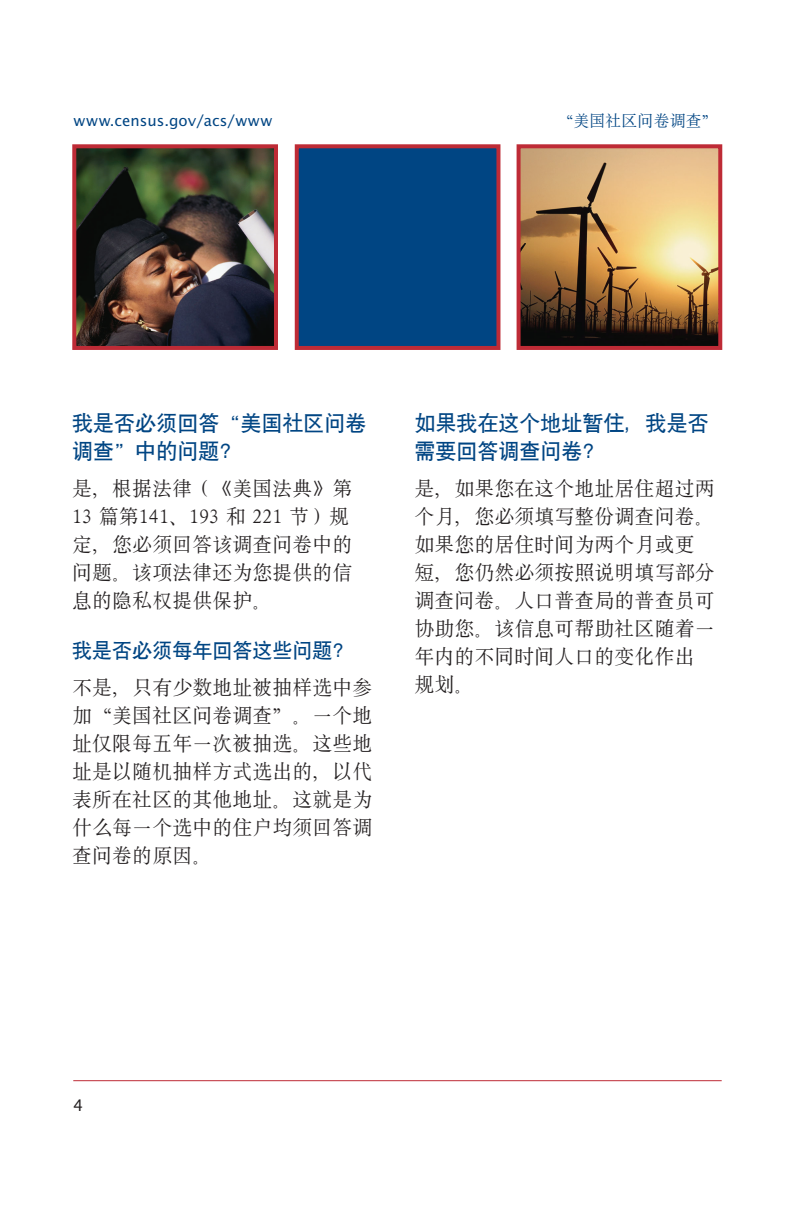
<style>
.page{position:relative;width:793px;height:1225px;background:#fff}
.page>*{position:absolute;margin:0;border:0;box-sizing:border-box;transform-origin:0 0}
.chin_heads{font:21px/28px "SIL Hei Med Jian";color:#004583}
.t1{font:20px/28px "SIL Song Reg Jian";color:#231f20}
.chin_heads-2{font:20px "SIL Hei Med Jian";color:#004583}
.t2{font:16px "SIL Song Reg Jian";color:#004583}
.t3{font:15px "Lucida Sans";color:#004583}
</style>
<div class="page">
<hr style="left:73px;top:1080px;width:648px;height:1px;background:#be2b36">
<img style="left:77px;top:149px;width:196px;height:196px">
<div style="left:72px;top:144px;width:206px;height:206px;border:4px solid #be2b36"></div>
<img style="left:521px;top:149px;width:196px;height:196px">
<div style="left:516px;top:144px;width:206px;height:206px;border:4px solid #be2b36"></div>
<div style="left:297px;top:146px;width:201px;height:202px;background:#004583"></div>
<div style="left:295px;top:144px;width:205px;height:206px;border:4px solid #be2b36"></div>
<p class="t3" style="left:73px;top:112px;width:201px">www.census.gov/acs/www</p>
<p class="t2" style="left:557px;top:110px;width:161px">“美国社区问卷调查”</p>
<p class="chin_heads" style="left:72px;top:407px;width:295px">我是否必须回答“美国社区问卷调查”中的问题？</p>
<p class="t1" style="left:72px;top:473px;width:281px">是，根据法律（《美国法典》第<br>13 篇第141、193 和 221 节）规定，您必须回答该调查问卷中的问题。该项法律还为您提供的信息的隐私权提供保护。</p>
<p class="chin_heads-2" style="left:72px;top:637px;width:281px">我是否必须每年回答这些问题？</p>
<p class="t1" style="left:72px;top:671px;width:301px;text-align:justify">不是，只有少数地址被抽样选中参加“美国社区问卷调查”。一个地址仅限每五年一次被抽选。这些地址是以随机抽样方式选出的，以代表所在社区的其他地址。这就是为什么每一个选中的住户均须回答调查问卷的原因。</p>
<p class="chin_heads" style="left:414px;top:407px;width:295px">如果我在这个地址暂住，我是否需要回答调查问卷？</p>
<p class="t1" style="left:414px;top:473px;width:301px">是，如果您在这个地址居住超过两个月，您必须填写整份调查问卷。如果您的居住时间为两个月或更短，您仍然必须按照说明填写部分调查问卷。人口普查局的普查员可协助您。该信息可帮助社区随着一年内的不同时间人口的变化作出规划。</p>
</div>
